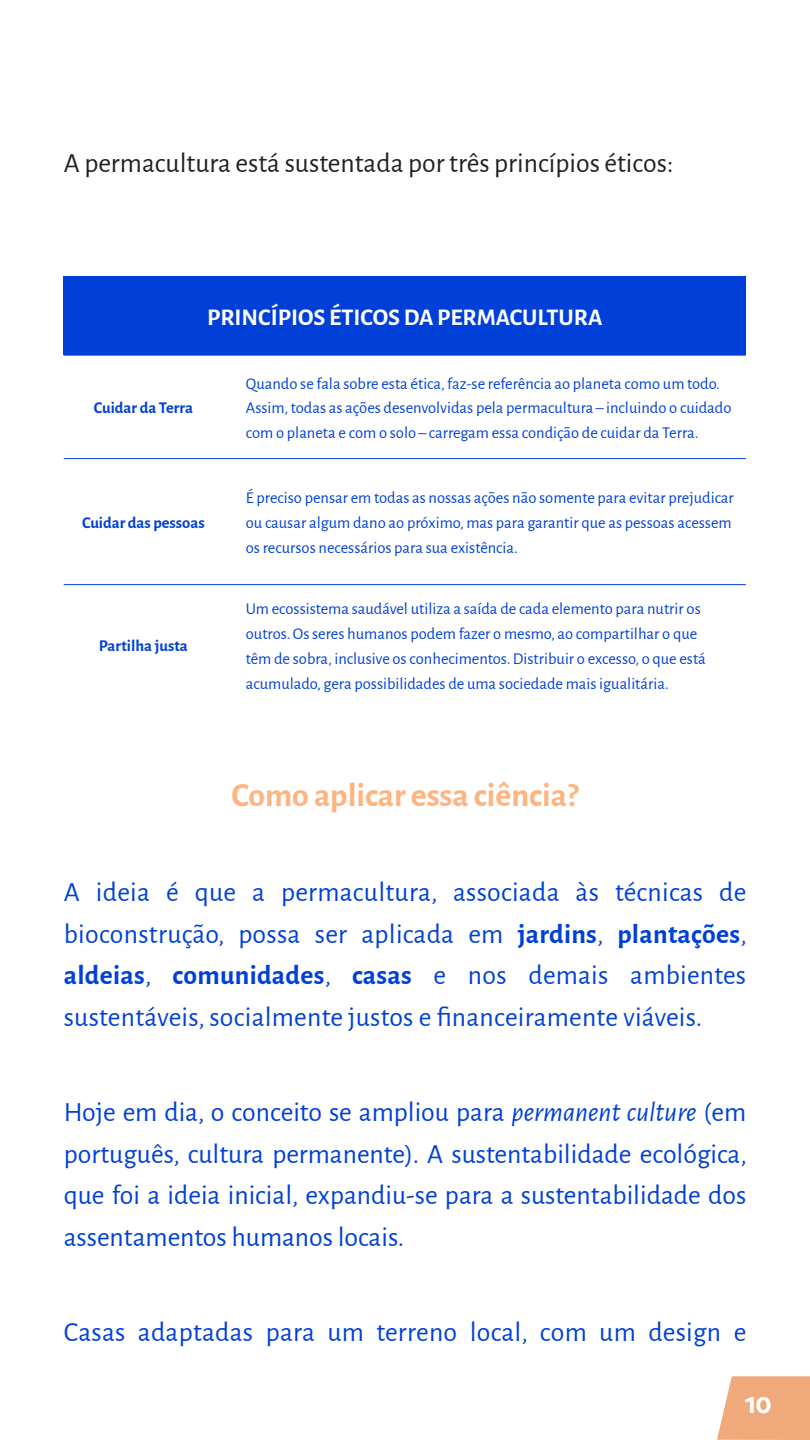
<style>
.page{position:relative;width:810px;height:1440px;background:#fff}
.page>*{position:absolute;margin:0;border:0;box-sizing:border-box;transform-origin:0 0}
.t1{font:700 33.75px "Alegreya Sans";color:#ffb380}
.t2{font:27.75px/41.6px "Alegreya Sans";letter-spacing:.01em;color:#0040d9;text-align:justify}
.t3{font:27.75px "Alegreya Sans";color:#202124}
.t4{font:700 24px "Alegreya Sans";color:#fff}
.t5{font:900 22.5px "Campuni";color:#fff}
.t6{font:16.5px/24.8px "Alegreya Sans";color:#0040d9}
.t7{font:700 16.5px "Alegreya Sans";color:#0040d9}
.s1{font-weight:700}
.s2{font-style:italic}
</style>
<div class="page">
<svg style="left:717px;top:1376px;width:93px;height:64px;background:#f0b085"></svg>
<div style="left:64px;top:276px;width:682px;height:79px;background:#0040d9"></div>
<hr style="left:64px;top:355px;width:159px;height:1px;background:#0040d9">
<hr style="left:223px;top:355px;width:523px;height:1px;background:#0040d9">
<hr style="left:64px;top:458px;width:159px;height:1px;background:#0040d9">
<hr style="left:223px;top:458px;width:523px;height:1px;background:#0040d9">
<hr style="left:64px;top:584px;width:159px;height:1px;background:#0040d9">
<hr style="left:223px;top:584px;width:523px;height:1px;background:#0040d9">
<h2 class="t3" style="left:64px;top:145px;width:611px">A permacultura está sustentada por três princípios éticos:</h2>
<h3 class="t4" style="left:207px;top:300px;width:397px">PRINCÍPIOS ÉTICOS DA PERMACULTURA</h3>
<p class="t7" style="left:94px;top:396px;width:101px">Cuidar da Terra</p>
<p class="t6" style="left:246px;top:370px;width:487px">Quando se fala sobre esta ética, faz-se referência ao planeta como um todo.<br>Assim, todas as ações desenvolvidas pela permacultura – incluindo o cuidado com o planeta e com o solo – carregam essa condição de cuidar da Terra.</p>
<p class="t7" style="left:82px;top:511px;width:124px">Cuidar das pessoas</p>
<p class="t7" style="left:99px;top:634px;width:90px">Partilha justa</p>
<p class="t6" style="left:246px;top:485px;width:489px">É preciso pensar em todas as nossas ações não somente para evitar prejudicar ou causar algum dano ao próximo, mas para garantir que as pessoas acessem os recursos necessários para sua existência.</p>
<p class="t6" style="left:246px;top:596px;width:462px">Um ecossistema saudável utiliza a saída de cada elemento para nutrir os outros. Os seres humanos podem fazer o mesmo, ao compartilhar o que têm de sobra, inclusive os conhecimentos. Distribuir o excesso, o que está acumulado, gera possibilidades de uma sociedade mais igualitária.</p>
<h1 class="t1" style="left:232px;top:770px;width:348px">Como aplicar essa ciência?</h1>
<h2 class="t2" style="left:64px;top:870px;width:685px">A ideia é que a permacultura, associada às técnicas de bioconstrução, possa ser aplicada em <span class="s1">jardins</span>, <span class="s1">plantações</span>, <span class="s1">aldeias</span>, <span class="s1">comunidades</span>, <span class="s1">casas</span> e nos demais ambientes sustentáveis, socialmente justos e financeiramente viáveis.</h2>
<h2 class="t2" style="left:64px;top:1090px;width:685px">Hoje em dia, o conceito se ampliou para <span class="s2">permanent culture</span> (em português, cultura permanente). A sustentabilidade ecológica, que foi a ideia inicial, expandiu-se para a sustentabilidade dos assentamentos humanos locais.</h2>
<h2 class="t2" style="left:64px;top:1310px;width:684px">Casas adaptadas para um terreno local, com um design e</h2>
<h3 class="t5" style="left:744px;top:1390px;width:29px">10</h3>
</div>
